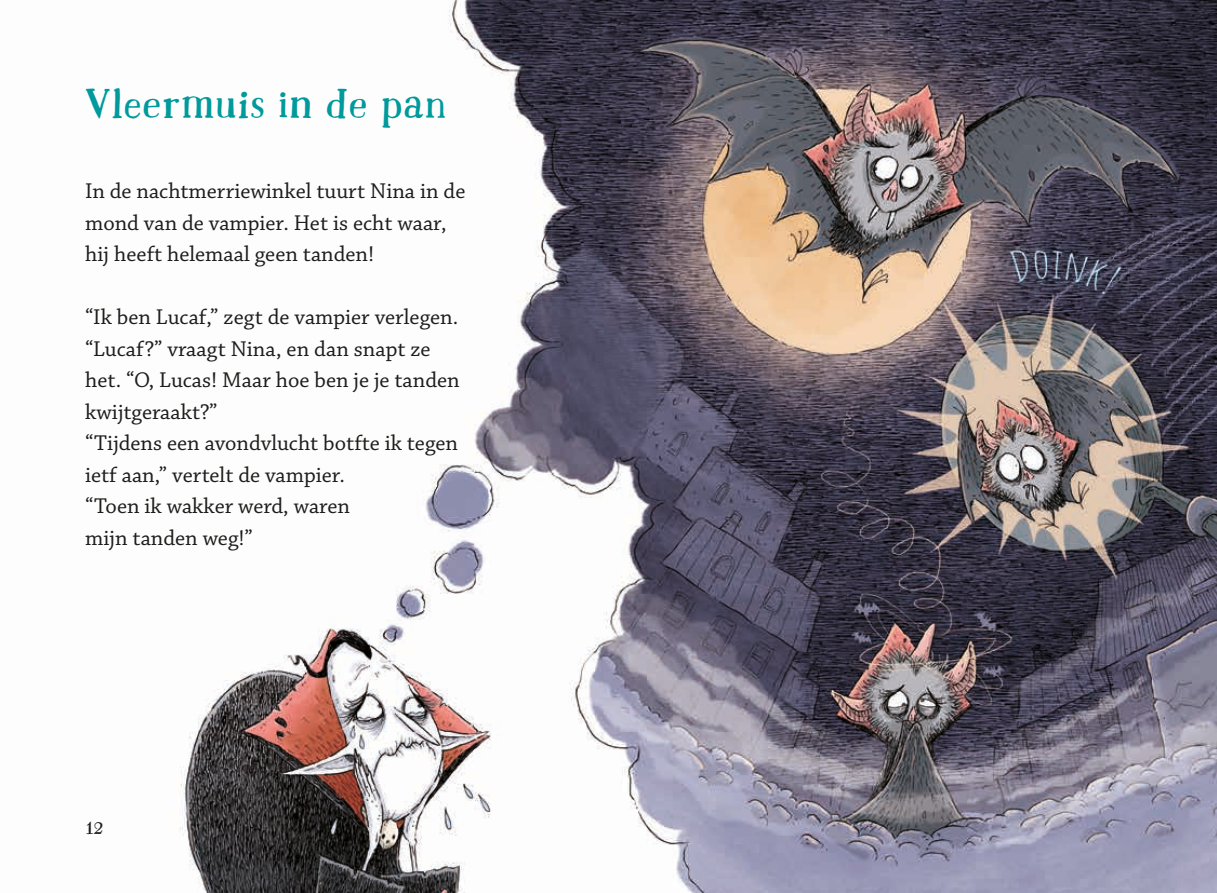
<style>
.page{position:relative;width:1217px;height:893px;background:#fff}
.page>*{position:absolute;margin:0;border:0;box-sizing:border-box;transform-origin:0 0}
.t1{font:39px "Mrs Ant";letter-spacing:.02em;color:#009a9c}
.t2{font:22.5px/31.5px "Chaparral Pro";color:#1d1d1b}
.t3{font:16.5px "Gnapsmuehle";color:#1d1d1b}
</style>
<div class="page">
<img style="left:180px;top:0;width:1036px;height:893px">
<h1 class="t1" style="left:85px;top:77px;width:362px">Vleermuis in de pan</h1>
<p class="t2" style="left:85px;top:176px;width:381px">In de nachtmerriewinkel tuurt Nina in de mond van de vampier. Het is echt waar, hij heeft helemaal geen tanden!</p>
<p class="t2" style="left:85px;top:302px;width:376px">“Ik ben Lucaf,” zegt de vampier verlegen. “Lucaf?” vraagt Nina, en dan snapt ze het. “O, Lucas! Maar hoe ben je je tanden kwijtgeraakt?”<br>“Tijdens een avondvlucht botfte ik tegen ietf aan,” vertelt de vampier.<br>“Toen ik wakker werd, waren<br>mijn tanden weg!”</p>
<p class="t3" style="left:85px;top:818px;width:20px">12</p>
</div>
